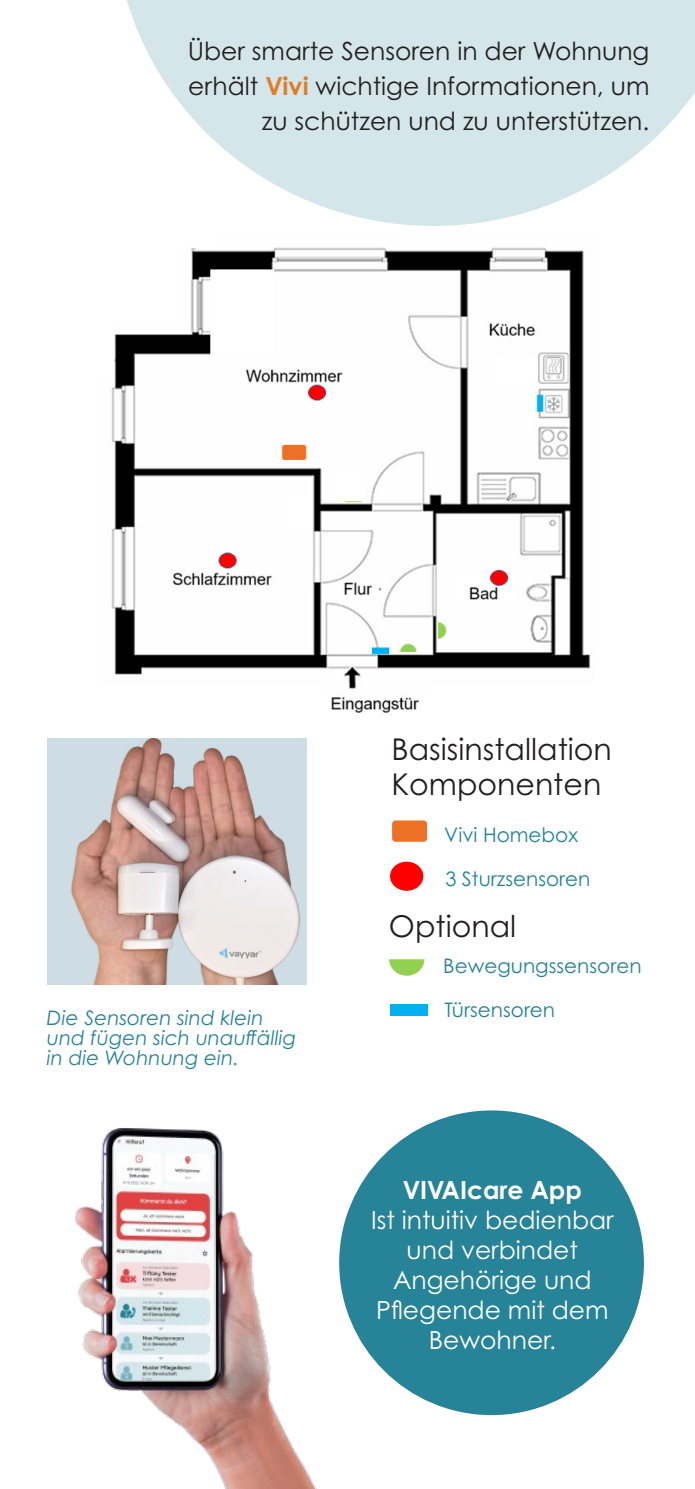
<style>
.page{position:relative;width:695px;height:1489px;background:#fff}
.page>*{position:absolute;margin:0;border:0;box-sizing:border-box;transform-origin:0 0}
.Headline{font:30px/35px "Century Gothic Pro";color:#231f20}
.Subline{font:25px/35px "Century Gothic Pro";color:#231f20;text-align:right}
.t1{font:25px/30px "Century Gothic Pro";color:#fff;text-align:center}
.t2{font:700 25px "Century Gothic Pro";color:#fff}
.Fließtext{font:italic 20px/20px "Century Gothic Pro";color:#278397}
.Headline-2{font:20px "Century Gothic Pro";color:#278397}
.s1{font-weight:700;color:#e07e26}
</style>
<div class="page">
<div style="left:339px;top:1110px;width:304px;height:304px;background:#278397;border-radius:50%"></div>
<img style="left:47px;top:738px;width:259px;height:246px">
<div style="left:392px;top:820px;width:35px;height:21px;background:#ed7225;border-radius:4px"></div>
<div style="left:391px;top:862px;width:31px;height:27px;background:#f00;border-radius:50%"></div>
<div style="left:390px;top:861px;width:33px;height:29px;border:2px solid #f00;border-radius:50%"></div>
<svg style="left:127px;top:0;width:567px;height:226px;fill:#d4e6ea"></svg>
<img style="left:76px;top:1110px;width:415px;height:378px">
<img style="left:111px;top:247px;width:480px;height:466px">
<svg style="left:389px;top:959px;width:35px;height:16px"></svg>
<div style="left:390px;top:1004px;width:38px;height:11px;background:#00b0f0"></div>
<p class="Subline" style="left:188px;top:33px;width:463px">Über smarte Sensoren in der Wohnung erhält <span class="s1">Vivi</span> wichtige Informationen, um zu schützen und zu unterstützen.</p>
<p class="Fließtext" style="left:47px;top:1007px;width:251px">Die Sensoren sind klein und fügen sich unauffällig in die Wohnung ein.</p>
<p class="Headline" style="left:391px;top:731px;width:222px">Basisinstallation<br>Komponenten</p>
<p class="Headline-2" style="left:444px;top:822px;width:135px">Vivi Homebox</p>
<p class="Headline-2" style="left:445px;top:866px;width:146px">3 Sturzsensoren</p>
<p class="Headline" style="left:389px;top:907px;width:129px">Optional</p>
<p class="Headline-2" style="left:443px;top:953px;width:200px">Bewegungssensoren</p>
<p class="Headline-2" style="left:444px;top:997px;width:112px">Türsensoren</p>
<p class="t2" style="left:402px;top:1174px;width:181px">VIVAIcare App</p>
<p class="t1" style="left:371px;top:1204px;width:244px">Ist intuitiv bedienbar und verbindet<br>Angehörige und<br>Pflegende mit dem<br>Bewohner.</p>
</div>
